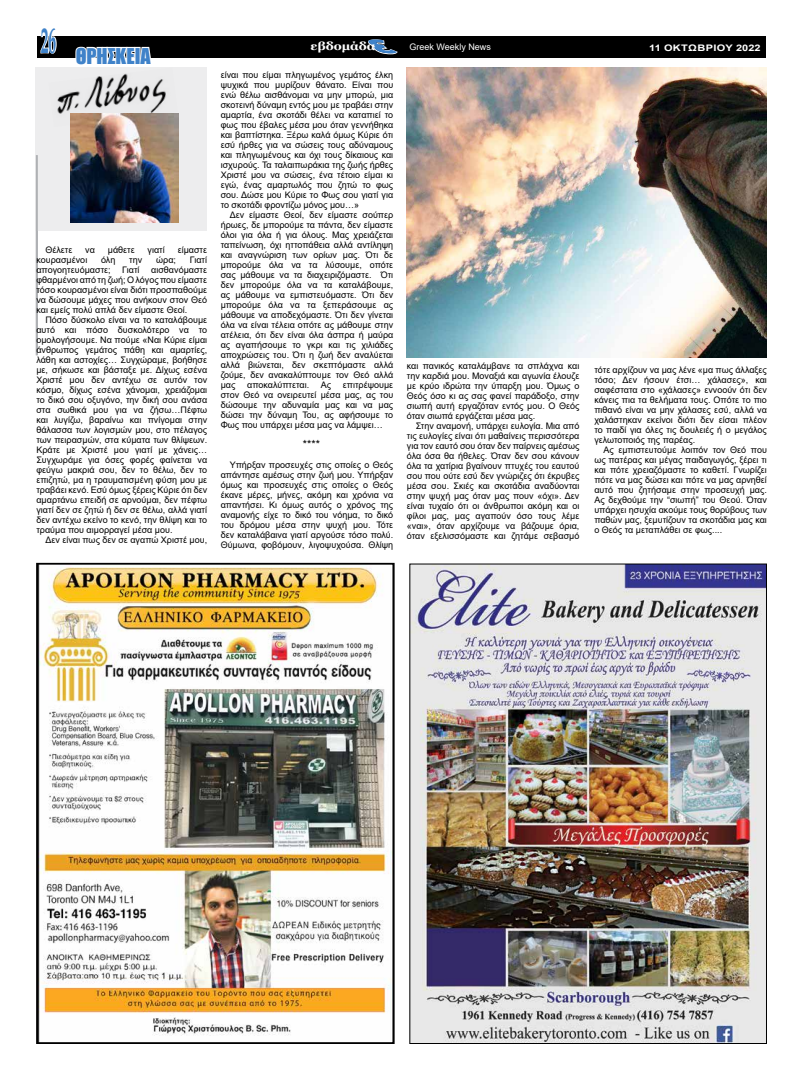
<style>
.page{position:relative;width:803px;height:1080px;background:#fff}
.page>*{position:absolute;margin:0;border:0;box-sizing:border-box;transform-origin:0 0}
.t1{font:700 36px "Book Antiqua";color:#3f82c9;scale:.43 1}
.t2{font:20px "Impact";color:#3f82c9}
.t3{font:700 11.4px "Georgia";color:#fff;scale:1.11 1}
.t4{font:11px "Arial";color:#000}
.t5{font:9px/10px "Arial";color:#000;text-align:justify}
.t6{font:9px "Arial";color:#fff}
.t7{font:700 9px "Arial";letter-spacing:.025em;color:#fff;scale:1.22 1}
.s1{font-family:"Arial";font-weight:900;font-style:italic;font-size:25.4px;color:#3f82c9}
</style>
<div class="page">
<div style="left:37px;top:36px;width:729px;height:22px;background:#000"></div>
<svg style="left:40px;top:36px;width:17px;height:18px"></svg>
<svg style="left:368px;top:39px;width:30px;height:16px"></svg>
<svg style="left:75px;top:46px;width:76px;height:12px"></svg>
<img style="left:39px;top:566px;width:353px;height:475px">
<div style="left:36px;top:563px;width:359px;height:481px;border:2px solid #000"></div>
<img style="left:411px;top:566px;width:354px;height:476px">
<div style="left:35px;top:68px;width:171px;height:163px;background:#ededee"></div>
<hr style="left:36px;top:155px;width:2px;height:200px;background:#afb1b4">
<img style="left:70px;top:114px;width:109px;height:108px">
<img style="left:407px;top:68px;width:360px;height:289px">
<h1 class="t1" style="left:41px;top:16px;width:37px">26</h1>
<h2 class="t2" style="left:76px;top:40px;width:76px">ΘΡΗΣΚΕΙΑ</h2>
<p class="t5" style="left:45px;top:245px;width:29px">Θέλετε</p>
<p class="t5" style="left:85px;top:245px;width:11px">να</p>
<p class="t5" style="left:108px;top:245px;width:28px">μάθετε</p>
<p class="t5" style="left:148px;top:245px;width:19px">γιατί</p>
<p class="t5" style="left:178px;top:245px;width:31px">είμαστε</p>
<p class="t5" style="left:36px;top:255px;width:52px">κουρασμένοι</p>
<p class="t5" style="left:101px;top:255px;width:16px">όλη</p>
<p class="t5" style="left:129px;top:255px;width:15px">την</p>
<p class="t5" style="left:156px;top:255px;width:21px">ώρα;</p>
<p class="t5" style="left:190px;top:255px;width:19px">Γιατί</p>
<p class="t5" style="left:36px;top:265px;width:76px">απογοητευόμαστε;</p>
<p class="t5" style="left:122px;top:265px;width:19px">Γιατί</p>
<p class="t5" style="left:36px;top:265px;width:172px;text-indent:115px">αισθανόμαστε φθαρμένοι από τη ζωή; Ο λόγος που είμαστε τόσο κουρασμένοι είναι διότι προσπαθούμε να δώσουμε μάχες που ανήκουν στον Θεό και εμείς πολύ απλά δεν είμαστε Θεοί.</p>
<p class="t5" style="left:36px;top:314px;width:172px;text-indent:9px">Πόσο δύσκολο είναι να το καταλάβουμε αυτό και πόσο δυσκολότερο να το ομολογήσουμε. Να πούμε «Ναι Κύριε είμαι άνθρωπος γεμάτος πάθη και αμαρτίες, λάθη και αστοχίες… Συγχώραμε, βοήθησε με, σήκωσε και βάσταξε με. Δίχως εσένα Χριστέ μου δεν αντέχω σε αυτόν τον κόσμο, δίχως εσένα χάνομαι, χρειάζομαι το δικό σου οξυγόνο, την δική σου ανάσα στα σωθικά μου για να ζήσω…Πέφτω και λυγίζω, βαραίνω και πνίγομαι στην θάλασσα των λογισμών μου, στο πέλαγος των πειρασμών, στα κύματα των θλίψεων.<br>Κράτε με Χριστέ μου γιατί με χάνεις… Συγχωράμε για όσες φορές φαίνεται να φεύγω μακριά σου, δεν το θέλω, δεν το επιζητώ, μα η τραυματισμένη φύση μου με τραβάει κενό. Εσύ όμως ξέρεις Κύριε ότι δεν αμαρτάνω επειδή σε αρνούμαι, δεν πέφτω γιατί δεν σε ζητώ ή δεν σε θέλω, αλλά γιατί δεν αντέχω εκείνο το κενό, την θλίψη και το τραύμα που αιμορραγεί μέσα μου.</p>
<p class="t5" style="left:45px;top:534px;width:163px">Δεν είναι πως δεν σε αγαπώ Χριστέ μου,</p>
<p class="t3" style="left:311px;top:39px;width:116px">εβδομάδα <span class="s1">ε</span></p>
<p class="t6" style="left:410px;top:40px;width:83px">Greek Weekly News</p>
<p class="t7" style="left:649px;top:41px;width:93px">11 ΟΚΤΩΒΡΙΟΥ 2022</p>
<p class="t5" style="left:221px;top:70px;width:174px">είναι που είμαι πληγωμένος γεμάτος έλκη ψυχικά που μυρίζουν θάνατο. Είναι που ενώ θέλω αισθάνομαι να μην μπορώ, μια σκοτεινή δύναμη εντός μου με τραβάει στην αμαρτία, ένα σκοτάδι θέλει να καταπιεί το φως που έβαλες μέσα μου όταν γεννήθηκα και βαπτίστηκα. Ξέρω καλά όμως Κύριε ότι εσύ ήρθες για να σώσεις τους αδύναμους και πληγωμένους και όχι τους δίκαιους και ισχυρούς. Τα ταλαιπωράκια της ζωής ήρθες Χριστέ μου να σώσεις, ένα τέτοιο είμαι κι εγώ, ένας αμαρτωλός που ζητώ το φως σου. Δώσε μου Κύριε το Φως σου γιατί για το σκοτάδι φροντίζω μόνος μου…»</p>
<p class="t5" style="left:221px;top:210px;width:174px;text-indent:9px">Δεν είμαστε Θεοί, δεν είμαστε σούπερ ήρωες, δε μπορούμε τα πάντα, δεν είμαστε όλοι για όλα ή για όλους. Μας χρειάζεται ταπείνωση, όχι ηττοπάθεια αλλά αντίληψη και αναγνώριση των ορίων μας. Ότι δε μπορούμε όλα να τα λύσουμε, οπότε σας μάθουμε να τα διαχειριζόμαστε. Ότι δεν μπορούμε όλα να τα καταλάβουμε, ας μάθουμε να εμπιστευόμαστε. Ότι δεν μπορούμε όλα να τα ξεπεράσουμε ας μάθουμε να αποδεχόμαστε. Ότι δεν γίνεται όλα να είναι τέλεια οπότε ας μάθουμε στην ατέλεια, ότι δεν είναι όλα άσπρα ή μαύρα ας αγαπήσουμε το γκρι και τις χιλιάδες αποχρώσεις του. Ότι η ζωή δεν αναλύεται αλλά βιώνεται, δεν σκεπτόμαστε αλλά ζούμε, δεν ανακαλύπτουμε τον Θεό αλλά μας</p>
<p class="t5" style="left:221px;top:380px;width:174px;text-indent:122px">επιτρέψουμε στον Θεό να ονειρευτεί μέσα μας, ας του δώσουμε την αδυναμία μας και να μας δώσει την δύναμη Του, ας αφήσουμε το Φως που υπάρχει μέσα μας να λάμψει…</p>
<p class="t4" style="left:303px;top:437px;width:19px">****</p>
<p class="t5" style="left:221px;top:460px;width:174px;text-indent:9px">Υπήρξαν προσευχές στις οποίες ο Θεός απάντησε αμέσως στην ζωή μου. Υπήρξαν όμως και προσευχές στις οποίες ο Θεός έκανε μέρες, μήνες, ακόμη και χρόνια να απαντήσει. Κι όμως αυτός ο χρόνος της αναμονής είχε το δικό του νόημα, το δικό του δρόμου μέσα στην ψυχή μου. Τότε δεν καταλάβαινα γιατί αργούσε τόσο πολύ.<br>Θύμωνα, φοβόμουν, λιγοψυχούσα. Θλίψη</p>
<p class="t5" style="left:247px;top:380px;width:63px">αποκαλύπτεται.</p>
<p class="t5" style="left:321px;top:380px;width:12px">Ας</p>
<p class="t5" style="left:407px;top:361px;width:174px">και πανικός καταλάμβανε τα σπλάχνα και την καρδιά μου. Μοναξιά και αγωνία έλουζε με κρύο ιδρώτα την ύπαρξη μου. Όμως ο Θεός όσο κι ας σας φανεί παράδοξο, στην σιωπή αυτή εργαζόταν εντός μου. Ο Θεός όταν σιωπά εργάζεται μέσα μας.</p>
<p class="t5" style="left:407px;top:421px;width:174px;text-indent:9px">Στην αναμονή, υπάρχει ευλογία. Μια από τις ευλογίες είναι ότι μαθαίνεις περισσότερα για τον εαυτό σου όταν δεν παίρνεις αμέσως όλα όσα θα ήθελες. Όταν δεν σου κάνουν όλα τα χατίρια βγαίνουν πτυχές του εαυτού σου που ούτε εσύ δεν γνώριζες ότι έκρυβες μέσα σου. Σκιές και σκοτάδια αναδύονται στην ψυχή μας όταν μας πουν «όχι». Δεν είναι τυχαίο ότι οι άνθρωποι ακόμη και οι φίλοι μας, μας αγαπούν όσο τους λέμε «ναι», όταν αρχίζουμε να βάζουμε όρια, όταν εξελισσόμαστε και ζητάμε σεβασμό</p>
<p class="t5" style="left:594px;top:365px;width:174px">τότε αρχίζουν να μας λένε «μα πως άλλαξες τόσο; Δεν ήσουν έτσι… χάλασες», και σαφέστατα στο «χάλασες» εννοούν ότι δεν κάνεις πια τα θελήματα τους. Οπότε το πιο πιθανό είναι να μην χάλασες εσύ, αλλά να χαλάστηκαν εκείνοι διότι δεν είσαι πλέον το παιδί για όλες τις δουλειές ή ο μεγάλος γελωτοποιός της παρέας.</p>
<p class="t5" style="left:594px;top:445px;width:174px;text-indent:9px">Ας εμπιστευτούμε λοιπόν τον Θεό που ως πατέρας και μέγας παιδαγωγός, ξέρει τι και πότε χρειαζόμαστε το καθετί. Γνωρίζει πότε να μας δώσει και πότε να μας αρνηθεί αυτό που ζητήσαμε στην προσευχή μας.<br>Ας δεχθούμε την “σιωπή” του Θεού. Όταν υπάρχει ησυχία ακούμε τους θορύβους των παθών μας, ξεμυτίζουν τα σκοτάδια μας και ο Θεός τα μεταπλάθει σε φως....</p>
</div>
